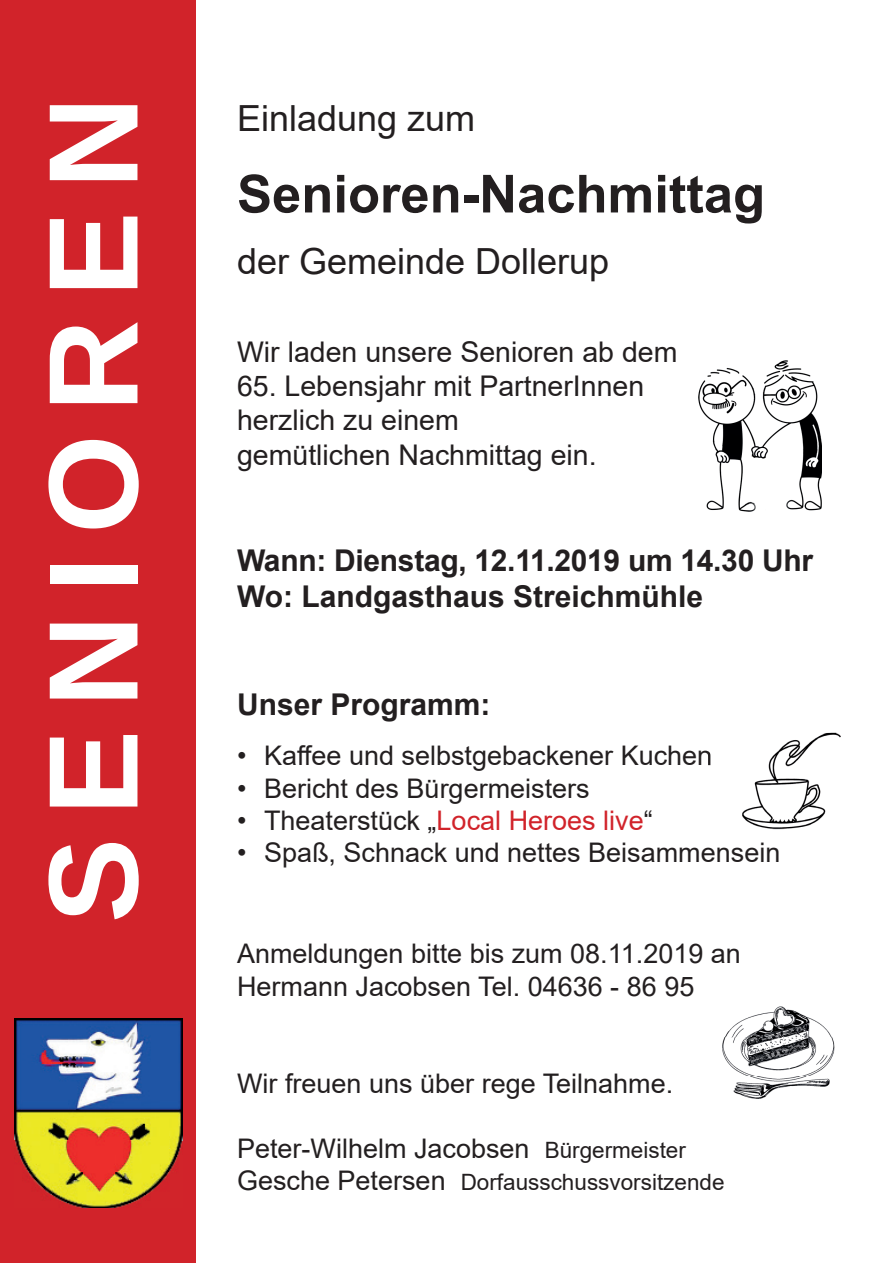
<style>
.page{position:relative;width:893px;height:1263px;background:#fff}
.page>*{position:absolute;margin:0;border:0;box-sizing:border-box;transform-origin:0 0}
.t1{font:700 127.5px "Arimo";letter-spacing:.18em;color:#fff}
.t2{font:700 52.5px "Arial";color:#231f20}
.t3{font:36px "Arial";color:#231f20}
.t4{font:700 30px/36px "Arial";color:#231f20}
.t5{font:28.5px/34.2px "Arial";color:#231f20}
.t6{font:27px/32.4px "Arial";color:#231f20}
.t7{font:22.5px "Arial";color:#231f20}
.s1{color:#d1232a}
.s2{font-size:22.5px}
.s3{font-size:27px}
</style>
<div class="page">
<div style="left:0;top:0;width:196px;height:1263px;background:#d1232a"></div>
<img style="left:15px;top:1018px;width:168px;height:190px">
<img style="left:698px;top:360px;width:124px;height:151px">
<img style="left:710px;top:733px;width:131px;height:97px">
<img style="left:707px;top:751px;width:3px;height:15px">
<img style="left:722px;top:1006px;width:113px;height:93px">
<h1 class="t1" style="left:6px;top:923px;width:828px;rotate:-90deg">SENIOREN</h1>
<h3 class="t3" style="left:237px;top:94px;width:240px">Einladung zum</h3>
<h2 class="t2" style="left:237px;top:157px;width:529px">Senioren-Nachmittag</h2>
<h3 class="t3" style="left:237px;top:236px;width:374px">der Gemeinde Dollerup</h3>
<p class="t5" style="left:237px;top:335px;width:442px">Wir laden unsere Senioren ab dem</p>
<p class="t5" style="left:237px;top:369px;width:409px">65. Lebensjahr mit PartnerInnen herzlich zu einem<br>gemütlichen Nachmittag ein.</p>
<p class="t4" style="left:237px;top:542px;width:578px">Wann: Dienstag, 12.11.2019 um 14.30 Uhr<br>Wo: Landgasthaus Streichmühle</p>
<p class="t4" style="left:237px;top:686px;width:255px">Unser Programm:</p>
<p class="t6" style="left:237px;top:739px;width:477px">• Kaffee und selbstgebackener Kuchen</p>
<p class="t6" style="left:237px;top:772px;width:354px">• Bericht des Bürgermeisters</p>
<p class="t6" style="left:237px;top:804px;width:417px">• Theaterstück „<span class="s1">Local Heroes live</span>“</p>
<p class="t6" style="left:237px;top:836px;width:545px">• Spaß, Schnack und nettes Beisammensein</p>
<p class="t6" style="left:237px;top:937px;width:505px">Anmeldungen bitte bis zum 08.11.2019 an<br>Hermann Jacobsen Tel. 04636 - 86 95</p>
<p class="t6" style="left:237px;top:1067px;width:438px">Wir freuen uns über rege Teilnahme.</p>
<p class="t6" style="left:237px;top:1132px;width:450px">Peter-Wilhelm Jacobsen <span class="s2">Bürgermeister</span></p>
<p class="t7" style="left:237px;top:1166px;width:489px"><span class="s3">Gesche Petersen</span> Dorfausschussvorsitzende</p>
</div>
